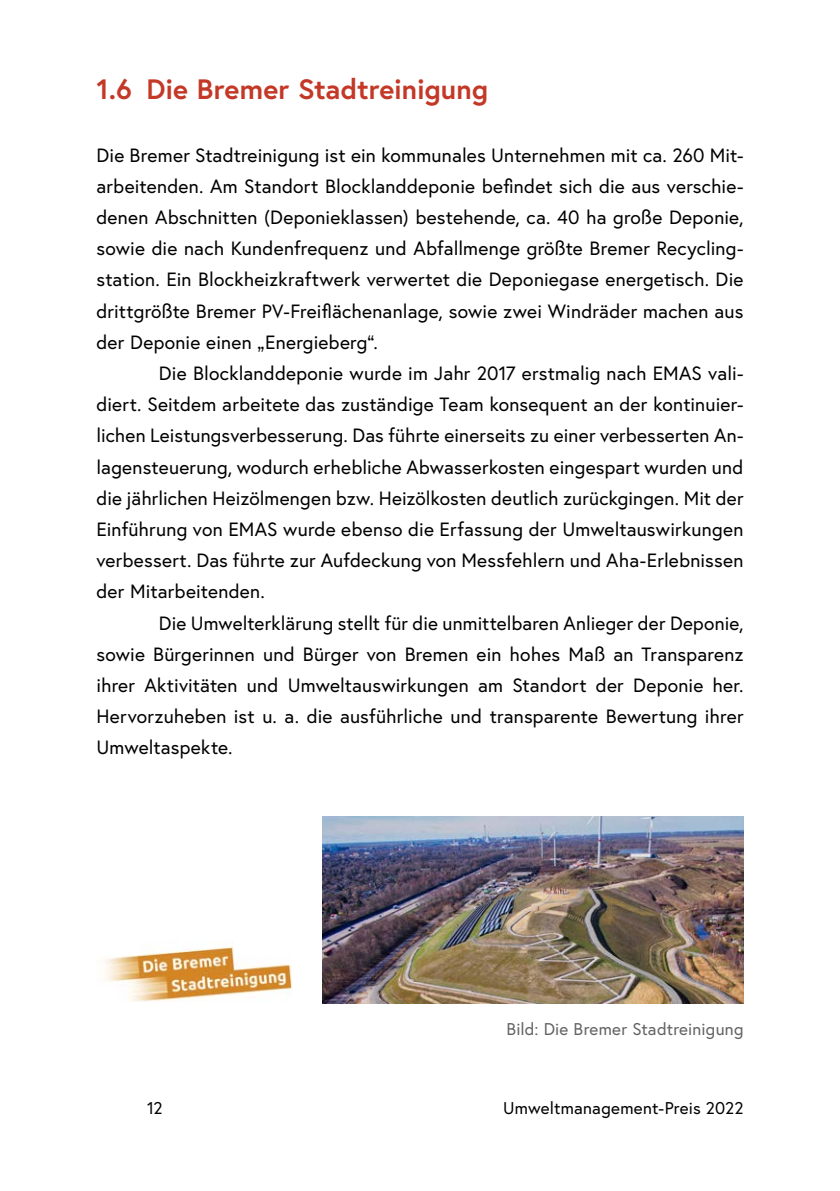
<style>
.page{position:relative;width:840px;height:1191px;background:#fff}
.page>*{position:absolute;margin:0;border:0;box-sizing:border-box;transform-origin:0 0}
.t1{font:700 28px "Europa Austria";color:#c33826}
.t2{font:19.2px/31.2px "Europa Austria";letter-spacing:.01em;color:#000;text-align:justify}
.t3{font:17px "Europa Austria";letter-spacing:.015em;color:#000}
.t4{font:17px "Europa Austria";letter-spacing:.015em;color:#636363}
</style>
<div class="page">
<img style="left:104px;top:946px;width:187px;height:56px">
<img style="left:322px;top:816px;width:421px;height:187px">
<h1 class="t1" style="left:96px;top:70px;width:393px">1.6 Die Bremer Stadtreinigung</h1>
<p class="t2" style="left:96px;top:139px;width:648px">Die Bremer Stadtreinigung ist ein kommunales Unternehmen mit ca. 260 Mit&shy;arbeitenden. Am Standort Blocklanddeponie befindet sich die aus verschie&shy;denen Abschnitten (Deponieklassen) bestehende, ca. 40 ha große Deponie, sowie die nach Kundenfrequenz und Abfallmenge größte Bremer Recycling&shy;station. Ein Blockheizkraftwerk verwertet die Deponiegase energetisch. Die drittgrößte Bremer PV-Freiflächenanlage, sowie zwei Windräder machen aus der Deponie einen „Energieberg“.</p>
<p class="t2" style="left:96px;top:357px;width:648px;text-indent:62px">Die Blocklanddeponie wurde im Jahr 2017 erstmalig nach EMAS vali&shy;diert. Seitdem arbeitete das zuständige Team konsequent an der kontinuier&shy;lichen Leistungsverbesserung. Das führte einerseits zu einer verbesserten An&shy;lagensteuerung, wodurch erhebliche Abwasserkosten eingespart wurden und die jährlichen Heizölmengen bzw. Heizölkosten deutlich zurückgingen. Mit der Einführung von EMAS wurde ebenso die Erfassung der Umweltauswirkungen verbessert. Das führte zur Aufdeckung von Messfehlern und Aha-Erlebnissen der Mitarbeitenden.</p>
<p class="t2" style="left:96px;top:607px;width:648px;text-indent:62px">Die Umwelterklärung stellt für die unmittelbaren Anlieger der Deponie, sowie Bürgerinnen und Bürger von Bremen ein hohes Maß an Transparenz ihrer Aktivitäten und Umweltauswirkungen am Standort der Deponie her.<br>Hervorzuheben ist u. a. die ausführliche und transparente Bewertung ihrer Umweltaspekte.</p>
<p class="t4" style="left:506px;top:1018px;width:238px">Bild: Die Bremer Stadtreinigung</p>
<p class="t3" style="left:147px;top:1096px;width:17px">12</p>
<p class="t3" style="left:503px;top:1096px;width:242px">Umweltmanagement-Preis 2022</p>
</div>
